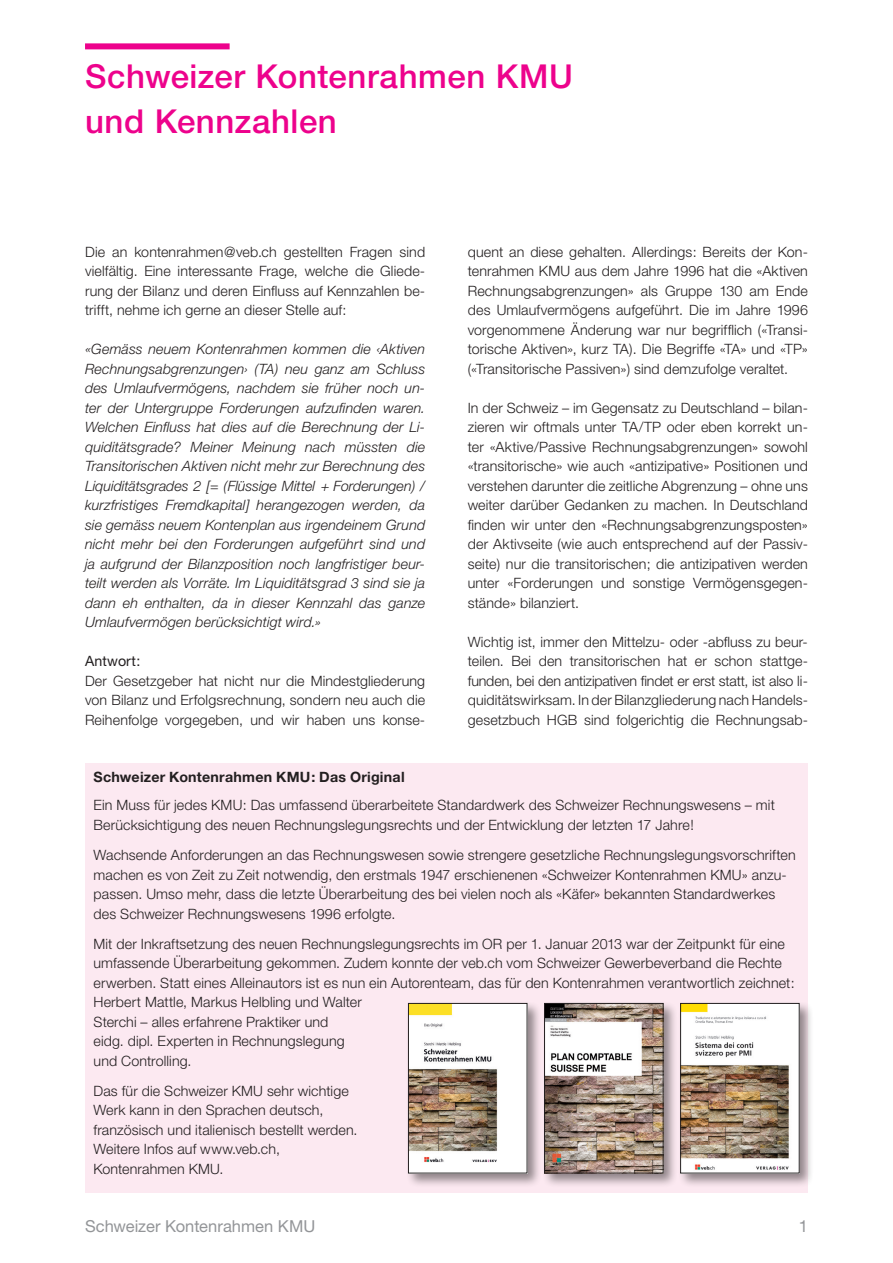
<style>
.page{position:relative;width:893px;height:1263px;background:#fff}
.page>*{position:absolute;margin:0;border:0;box-sizing:border-box;transform-origin:0 0}
.t1{font:500 33px/45px "Helvetica Neue";letter-spacing:.015em;color:#ed028c}
.t2{font:16.5px "Helvetica Neue";color:#939598}
.t3{font:300 14.25px/19.5px "Helvetica Neue";letter-spacing:.01em;color:#231f20;text-align:justify}
.t4{font:italic 300 14.25px/19.5px "Helvetica Neue";letter-spacing:.005em;color:#231f20;text-align:justify}
.t5{font:700 14.25px "Helvetica Neue";letter-spacing:.015em;color:#231f20}
.t6{font:14.25px "Helvetica Neue";letter-spacing:.015em;color:#231f20}
</style>
<div class="page">
<div style="left:85px;top:43px;width:145px;height:6px;background:#ed028c"></div>
<div style="left:85px;top:764px;width:723px;height:429px;background:#fce9f1"></div>
<div style="left:406px;top:1001px;width:136px;height:186px;background:#231f20;opacity:.5"></div>
<img style="left:410px;top:1005px;width:115px;height:166px">
<div style="left:408px;top:1003px;width:119px;height:170px;border:1px solid #231f20"></div>
<div style="left:542px;top:1001px;width:136px;height:186px;background:#231f20;opacity:.5"></div>
<img style="left:546px;top:1005px;width:115px;height:166px">
<div style="left:544px;top:1003px;width:119px;height:170px;border:1px solid #231f20"></div>
<div style="left:678px;top:1001px;width:136px;height:186px;background:#231f20;opacity:.5"></div>
<img style="left:682px;top:1005px;width:115px;height:166px">
<div style="left:680px;top:1003px;width:119px;height:170px;border:1px solid #231f20"></div>
<h1 class="t1" style="left:85px;top:53px;width:489px">Schweizer Kontenrahmen KMU und Kennzahlen</h1>
<p class="t3" style="left:85px;top:242px;width:342px">Die an kontenrahmen@veb.ch gestellten Fragen sind vielfältig. Eine interessante Frage, welche die Gliede&shy;rung der Bilanz und deren Einfluss auf Kennzahlen be&shy;trifft, nehme ich gerne an dieser Stelle auf:</p>
<p class="t4" style="left:85px;top:339px;width:342px">«Gemäss neuem Kontenrahmen kommen die ‹Aktiven Rechnungsabgrenzungen› (TA) neu ganz am Schluss des Umlaufvermögens, nachdem sie früher noch un&shy;ter der Untergruppe Forderungen aufzufinden waren.<br>Welchen Einfluss hat dies auf die Berechnung der Li&shy;quiditätsgrade? Meiner Meinung nach müssten die Transitorischen Aktiven nicht mehr zur Berechnung des Liquiditätsgrades 2 [= (Flüssige Mittel + Forderungen) / kurzfristiges Fremdkapital] herangezogen werden, da sie gemäss neuem Kontenplan aus irgendeinem Grund nicht mehr bei den Forderungen aufgeführt sind und ja aufgrund der Bilanzposition noch langfristiger beur&shy;teilt werden als Vorräte. Im Liquiditätsgrad 3 sind sie ja dann eh enthalten, da in dieser Kennzahl das ganze Umlaufvermögen berücksichtigt wird.»</p>
<p class="t6" style="left:85px;top:653px;width:57px">Antwort:</p>
<p class="t3" style="left:85px;top:670px;width:342px">Der Gesetzgeber hat nicht nur die Mindestgliederung von Bilanz und Erfolgsrechnung, sondern neu auch die Reihenfolge vorgegeben, und wir haben uns konse-</p>
<p class="t3" style="left:468px;top:242px;width:342px">quent an diese gehalten. Allerdings: Bereits der Kon&shy;tenrahmen KMU aus dem Jahre 1996 hat die «Aktiven Rechnungsabgrenzungen» als Gruppe 130 am Ende des Umlaufvermögens aufgeführt. Die im Jahre 1996 vorgenommene Änderung war nur begrifflich («Transi&shy;torische Aktiven», kurz TA). Die Begriffe «TA» und «TP» («Transitorische Passiven») sind demzufolge veraltet.</p>
<p class="t3" style="left:468px;top:397px;width:342px">In der Schweiz – im Gegensatz zu Deutschland – bilan&shy;zieren wir oftmals unter TA/TP oder eben korrekt un&shy;ter «Aktive/Passive Rechnungsabgrenzungen» sowohl «transitorische» wie auch «antizipative» Positionen und verstehen darunter die zeitliche Abgrenzung – ohne uns weiter darüber Gedanken zu machen. In Deutschland finden wir unter den «Rechnungsabgrenzungsposten» der Aktivseite (wie auch entsprechend auf der Passiv&shy;seite) nur die transitorischen; die antizipativen werden unter «Forderungen und sonstige Vermögensgegen&shy;stände» bilanziert.</p>
<p class="t3" style="left:468px;top:631px;width:342px">Wichtig ist, immer den Mittelzu- oder -abfluss zu beur&shy;teilen. Bei den transitorischen hat er schon stattge&shy;funden, bei den antizipativen findet er erst statt, ist also li&shy;quiditätswirksam. In der Bilanzgliederung nach Handels&shy;gesetzbuch HGB sind folgerichtig die Rechnungsab-</p>
<p class="t5" style="left:94px;top:768px;width:313px">Schweizer Kontenrahmen KMU: Das Original</p>
<p class="t3" style="left:94px;top:795px;width:683px">Ein Muss für jedes KMU: Das umfassend überarbeitete Standardwerk des Schweizer Rechnungswesens – mit<br>Berücksichtigung des neuen Rechnungslegungsrechts und der Entwicklung der letzten 17 Jahre!</p>
<p class="t3" style="left:94px;top:845px;width:704px;text-align:left">Wachsende Anforderungen an das Rechnungswesen sowie strengere gesetzliche Rechnungslegungsvorschriften machen es von Zeit zu Zeit notwendig, den erstmals 1947 erschienenen «Schweizer Kontenrahmen KMU» anzu&shy;passen. Umso mehr, dass die letzte Überarbeitung des bei vielen noch als «Käfer» bekannten Standardwerkes des Schweizer Rechnungswesens 1996 erfolgte.</p>
<p class="t3" style="left:94px;top:933px;width:703px;text-align:left">Mit der Inkraftsetzung des neuen Rechnungslegungsrechts im OR per 1. Januar 2013 war der Zeitpunkt für eine umfassende Überarbeitung gekommen. Zudem konnte der veb.ch vom Schweizer Gewerbeverband die Rechte erwerben. Statt eines Alleinautors ist es nun ein Autorenteam, das für den Kontenrahmen verantwortlich zeichnet:<br>Herbert Mattle, Markus Helbling und Walter<br>Sterchi – alles erfahrene Praktiker und<br>eidg. dipl. Experten in Rechnungslegung<br>und Controlling.</p>
<p class="t3" style="left:94px;top:1080px;width:266px;text-align:left">Das für die Schweizer KMU sehr wichtige Werk kann in den Sprachen deutsch, französisch und italienisch bestellt werden.<br>Weitere Infos auf www.veb.ch, Kontenrahmen KMU.</p>
<p class="t2" style="left:85px;top:1216px;width:232px">Schweizer Kontenrahmen KMU</p>
<p class="t2" style="left:799px;top:1216px;width:11px">1</p>
</div>
